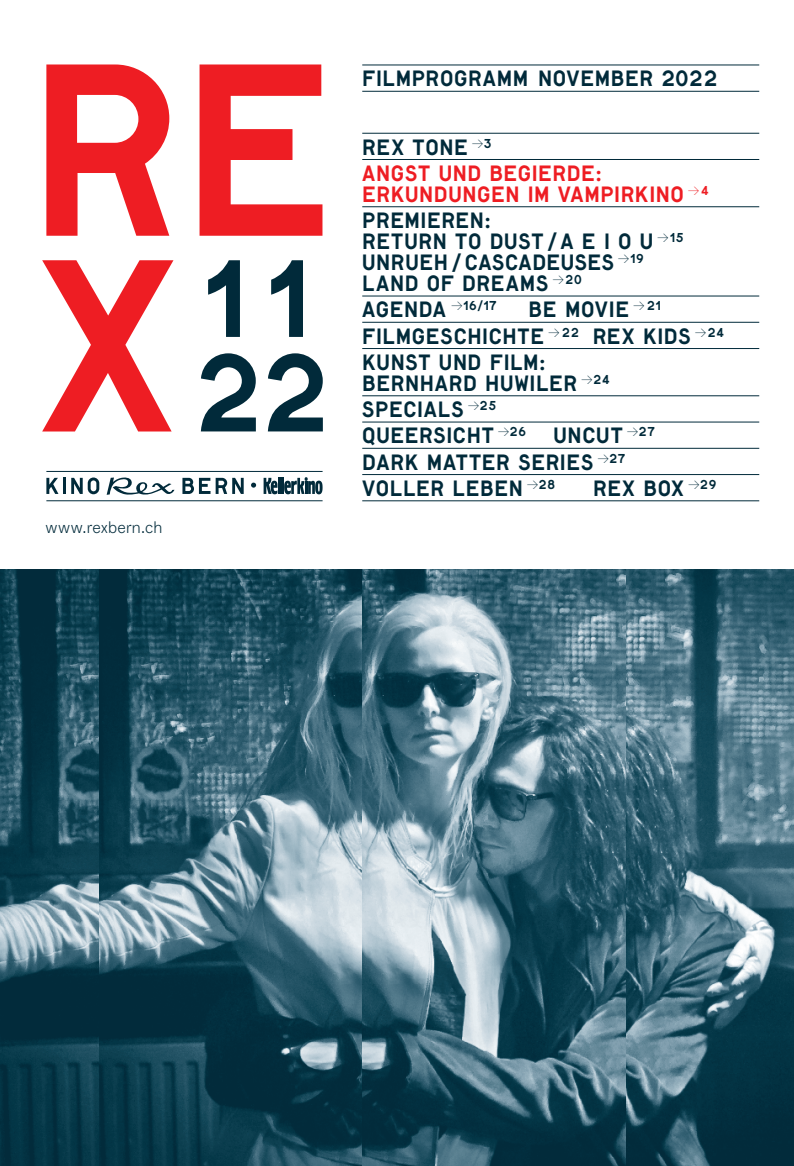
<style>
.page{position:relative;width:794px;height:1166px;background:#fff}
.page>*{position:absolute;margin:0;border:0;box-sizing:border-box;transform-origin:0 0}
.t1{font:103.95px/94.5px "Lutz Headline";color:#012a3a}
.Datum_12_12pt{font:21px/21px "Lutz Headline";letter-spacing:.025em;color:#012a3a}
.Datum_12_12pt-2{font:21px/21px "Lutz Headline";letter-spacing:.025em;color:#ee1d23}
.Lauftext_9_25_12pt_B{font:100 16.1px "F Grotesk";letter-spacing:.01em;color:#012a3a}
</style>
<div class="page">
<svg style="left:263px;top:477px;width:59px;height:17px"></svg>
<svg style="left:46px;top:478px;width:12px;height:16px"></svg>
<hr style="left:63px;top:478px;width:3px;height:16px;background:#012a3a">
<svg style="left:71px;top:477px;width:28px;height:17px"></svg>
<svg style="left:182px;top:478px;width:28px;height:16px"></svg>
<svg style="left:216px;top:478px;width:28px;height:16px"></svg>
<svg style="left:107px;top:477px;width:67px;height:18px"></svg>
<svg style="left:251px;top:483px;width:5px;height:5px"></svg>
<hr style="left:46px;top:471px;width:276px;height:1px;background:#012a3a">
<hr style="left:46px;top:500px;width:276px;height:1px;background:#012a3a">
<svg style="left:42px;top:260px;width:131px;height:171px"></svg>
<svg style="left:46px;top:64px;width:123px;height:172px"></svg>
<svg style="left:199px;top:64px;width:123px;height:172px"></svg>
<hr style="left:362px;top:65px;width:397px;height:1px;background:#012a3a">
<hr style="left:362px;top:91px;width:397px;height:1px;background:#012a3a">
<hr style="left:362px;top:133px;width:397px;height:1px;background:#012a3a">
<hr style="left:362px;top:159px;width:397px;height:1px;background:#012a3a">
<hr style="left:362px;top:206px;width:397px;height:1px;background:#012a3a">
<hr style="left:362px;top:296px;width:397px;height:1px;background:#012a3a">
<hr style="left:362px;top:322px;width:397px;height:1px;background:#012a3a">
<hr style="left:362px;top:348px;width:397px;height:1px;background:#012a3a">
<hr style="left:362px;top:395px;width:397px;height:1px;background:#012a3a">
<hr style="left:362px;top:422px;width:397px;height:1px;background:#012a3a">
<hr style="left:362px;top:448px;width:397px;height:1px;background:#012a3a">
<hr style="left:362px;top:474px;width:397px;height:1px;background:#012a3a">
<hr style="left:362px;top:500px;width:397px;height:1px;background:#012a3a">
<img style="left:0;top:569px;width:794px;height:597px">
<p class="Lauftext_9_25_12pt_B" style="left:46px;top:516px;width:118px">www.rexbern.ch</p>
<p class="t1" style="left:193px;top:249px;width:139px">11<br>22</p>
<p class="Datum_12_12pt" style="left:362px;top:68px;width:357px">FILMPROGRAMM NOVEMBER 2022</p>
<p class="Datum_12_12pt" style="left:362px;top:136px;width:131px">REX TONE <sup>→</sup><sup>3</sup></p>
<p class="Datum_12_12pt-2" style="left:362px;top:162px;width:348px">ANGST UND BEGIERDE:<br>ERKUNDUNGEN IM VAMPIRKINO <sup>→</sup><sup>4</sup></p>
<p class="Datum_12_12pt" style="left:362px;top:209px;width:323px">PREMIEREN:<br>RETURN TO DUST /A E I O U <sup>→</sup><sup>15<br></sup>UNRUEH / CASCADEUSES <sup>→</sup><sup>19<br></sup>LAND OF DREAMS <sup>→</sup><sup>20</sup></p>
<p class="Datum_12_12pt" style="left:362px;top:299px;width:136px">AGENDA <sup>→</sup><sup>16/17</sup></p>
<p class="Datum_12_12pt" style="left:528px;top:299px;width:134px">BE MOVIE <sup>→</sup> <sup>21</sup></p>
<p class="Datum_12_12pt" style="left:362px;top:325px;width:364px">FILMGESCHICHTE <sup>→</sup> <sup>22</sup> REX KIDS <sup>→</sup><sup>24</sup></p>
<p class="Datum_12_12pt" style="left:362px;top:351px;width:249px">KUNST UND FILM:<br>BERNHARD HUWILER <sup>→</sup><sup>24</sup></p>
<p class="Datum_12_12pt" style="left:362px;top:398px;width:136px">SPECIALS <sup>→</sup><sup>25</sup></p>
<p class="Datum_12_12pt" style="left:362px;top:425px;width:166px">QUEERSICHT <sup>→</sup><sup>26</sup></p>
<p class="Datum_12_12pt" style="left:553px;top:425px;width:103px">UNCUT <sup>→</sup><sup>27</sup></p>
<p class="Datum_12_12pt" style="left:362px;top:451px;width:265px">DARK MATTER SERIES <sup>→</sup><sup>27</sup></p>
<p class="Datum_12_12pt" style="left:362px;top:477px;width:195px">VOLLER LEBEN <sup>→</sup><sup>28</sup></p>
<p class="Datum_12_12pt" style="left:593px;top:477px;width:125px">REX BOX <sup>→</sup><sup>29</sup></p>
</div>
